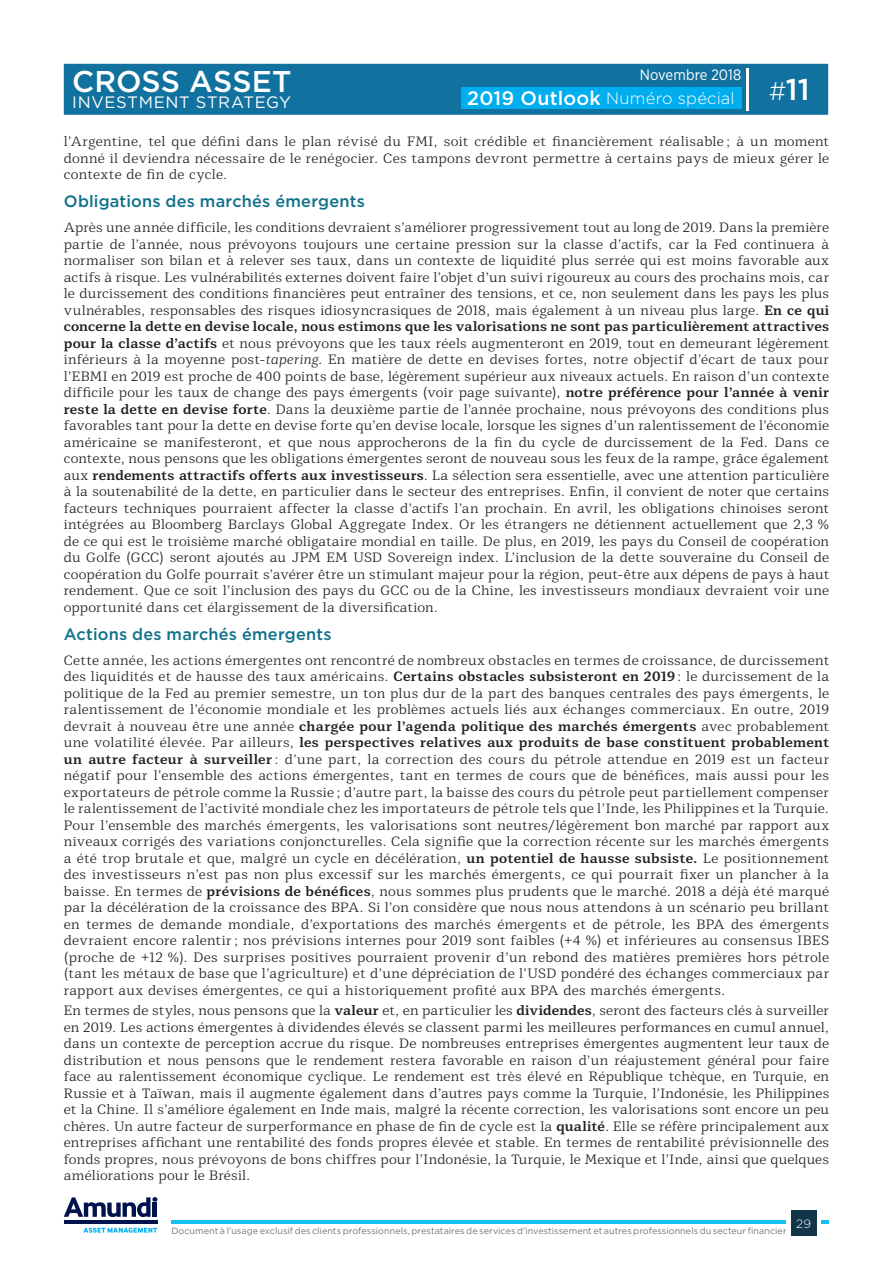
<style>
.page{position:relative;width:893px;height:1263px;background:#fff}
.page>*{position:absolute;margin:0;border:0;box-sizing:border-box;transform-origin:0 0}
.t1{font:500 30px "Gotham";letter-spacing:.005em;color:#fff}
._2017_VA_Titre_parag{font:500 16.5px "Gotham";letter-spacing:.015em;color:#10718a}
.t2{font:300 16.5px "Gotham";letter-spacing:.01em;color:#fff}
.t3{font:16.5px "Gotham";letter-spacing:.035em;color:#fff}
.t4{font:15px "Gotham Narrow";letter-spacing:.005em;color:#fff}
._2017_VA_TXT_article{font:300 13.5px/16.5px "Mediator Serif";letter-spacing:.015em;color:#231f20;text-align:justify}
.t5{font:300 12px "Gotham";color:#fff}
.t6{font:9px "Gotham";letter-spacing:.005em;color:#6f757a}
.s1{font-weight:500;font-size:19.5px}
.s2{font-weight:300;font-size:25.5px}
.s3{font-weight:700}
.s4{font-style:italic}
</style>
<div class="page">
<hr style="left:171px;top:1220px;width:658px;height:4px;background:#15c0f2">
<div style="left:787px;top:1206px;width:34px;height:34px;background:#fff"></div>
<div style="left:791px;top:1210px;width:25px;height:25px;background:#113549"></div>
<svg style="left:64px;top:1197px;width:93px;height:20px"></svg>
<hr style="left:153px;top:1202px;width:4px;height:15px;background:#00134d">
<hr style="left:64px;top:1220px;width:93px;height:4px;background:#00134d">
<svg style="left:83px;top:1227px;width:74px;height:6px"></svg>
<div style="left:64px;top:64px;width:764px;height:51px;background:#12729f"></div>
<div style="left:461px;top:88px;width:280px;height:21px;background:#00aeef"></div>
<hr style="left:747px;top:68px;width:2px;height:43px;background:#fff">
<p class="t4" style="left:640px;top:66px;width:103px">Novembre 2018</p>
<p class="t2" style="left:467px;top:87px;width:269px"><span class="s1">2019 Outlook</span> Numéro spécial</p>
<h1 class="t1" style="left:72px;top:61px;width:221px">CROSS ASSET</h1>
<p class="t3" style="left:72px;top:92px;width:220px">INVESTMENT STRATEGY</p>
<h1 class="t1" style="left:769px;top:70px;width:42px"><span class="s2">#</span>11</h1>
<p class="_2017_VA_TXT_article" style="left:64px;top:133px;width:767px">l’Argentine, tel que défini dans le plan révisé du FMI, soit crédible et financièrement réalisable ; à un moment donné il deviendra nécessaire de le renégocier. Ces tampons devront permettre à certains pays de mieux gérer le contexte de fin de cycle.</p>
<p class="_2017_VA_Titre_parag" style="left:64px;top:190px;width:303px">Obligations des marchés émergents</p>
<p class="_2017_VA_TXT_article" style="left:64px;top:219px;width:767px">Après une année difficile, les conditions devraient s’améliorer progressivement tout au long de 2019. Dans la première partie de l’année, nous prévoyons toujours une certaine pression sur la classe d’actifs, car la Fed continuera à normaliser son bilan et à relever ses taux, dans un contexte de liquidité plus serrée qui est moins favorable aux actifs à risque. Les vulnérabilités externes doivent faire l’objet d’un suivi rigoureux au cours des prochains mois, car le durcissement des conditions financières peut entraîner des tensions, et ce, non seulement dans les pays les plus vulnérables, responsables des risques idiosyncrasiques de 2018, mais également à un niveau plus large. <span class="s3">En ce qui concerne la dette en devise locale, nous estimons que les valorisations ne sont pas particulièrement attractives pour la classe d’actifs</span> et nous prévoyons que les taux réels augmenteront en 2019, tout en demeurant légèrement inférieurs à la moyenne post-<span class="s4">tapering</span>. En matière de dette en devises fortes, notre objectif d’écart de taux pour l’EBMI en 2019 est proche de 400 points de base, légèrement supérieur aux niveaux actuels. En raison d’un contexte difficile pour les taux de change des pays émergents (voir page suivante), <span class="s3">notre préférence pour l’année à venir reste la dette en devise forte</span>. Dans la deuxième partie de l’année prochaine, nous prévoyons des conditions plus favorables tant pour la dette en devise forte qu’en devise locale, lorsque les signes d’un ralentissement de l’économie américaine se manifesteront, et que nous approcherons de la fin du cycle de durcissement de la Fed. Dans ce contexte, nous pensons que les obligations émergentes seront de nouveau sous les feux de la rampe, grâce également aux <span class="s3">rendements attractifs offerts aux investisseurs</span>. La sélection sera essentielle, avec une attention particulière à la soutenabilité de la dette, en particulier dans le secteur des entreprises. Enfin, il convient de noter que certains facteurs techniques pourraient affecter la classe d’actifs l’an prochain. En avril, les obligations chinoises seront intégrées au Bloomberg Barclays Global Aggregate Index. Or les étrangers ne détiennent actuellement que 2,3 % de ce qui est le troisième marché obligataire mondial en taille. De plus, en 2019, les pays du Conseil de coopération du Golfe (GCC) seront ajoutés au JPM EM USD Sovereign index. L’inclusion de la dette souveraine du Conseil de coopération du Golfe pourrait s’avérer être un stimulant majeur pour la région, peut-être aux dépens de pays à haut rendement. Que ce soit l’inclusion des pays du GCC ou de la Chine, les investisseurs mondiaux devraient voir une opportunité dans cet élargissement de la diversification.</p>
<p class="_2017_VA_Titre_parag" style="left:64px;top:623px;width:269px">Actions des marchés émergents</p>
<p class="_2017_VA_TXT_article" style="left:64px;top:652px;width:767px">Cette année, les actions émergentes ont rencontré de nombreux obstacles en termes de croissance, de durcissement des liquidités et de hausse des taux américains. <span class="s3">Certains obstacles subsisteront en 2019</span> : le durcissement de la politique de la Fed au premier semestre, un ton plus dur de la part des banques centrales des pays émergents, le ralentissement de l’économie mondiale et les problèmes actuels liés aux échanges commerciaux. En outre, 2019 devrait à nouveau être une année <span class="s3">chargée pour l’agenda politique des marchés émergents</span> avec probablement une volatilité élevée. Par ailleurs, <span class="s3">les perspectives relatives aux produits de base constituent probablement un autre facteur à surveiller</span> : d’une part, la correction des cours du pétrole attendue en 2019 est un facteur négatif pour l’ensemble des actions émergentes, tant en termes de cours que de bénéfices, mais aussi pour les exportateurs de pétrole comme la Russie ; d’autre part, la baisse des cours du pétrole peut partiellement compenser le ralentissement de l’activité mondiale chez les importateurs de pétrole tels que l’Inde, les Philippines et la Turquie.<br>Pour l’ensemble des marchés émergents, les valorisations sont neutres/légèrement bon marché par rapport aux niveaux corrigés des variations conjoncturelles. Cela signifie que la correction récente sur les marchés émergents a été trop brutale et que, malgré un cycle en décélération, <span class="s3">un potentiel de hausse subsiste.</span> Le positionnement des investisseurs n’est pas non plus excessif sur les marchés émergents, ce qui pourrait fixer un plancher à la baisse. En termes de <span class="s3">prévisions de bénéfices</span>, nous sommes plus prudents que le marché. 2018 a déjà été marqué par la décélération de la croissance des BPA. Si l’on considère que nous nous attendons à un scénario peu brillant en termes de demande mondiale, d’exportations des marchés émergents et de pétrole, les BPA des émergents devraient encore ralentir ; nos prévisions internes pour 2019 sont faibles (+4 %) et inférieures au consensus IBES (proche de +12 %). Des surprises positives pourraient provenir d’un rebond des matières premières hors pétrole (tant les métaux de base que l’agriculture) et d’une dépréciation de l’USD pondéré des échanges commerciaux par rapport aux devises émergentes, ce qui a historiquement profité aux BPA des marchés émergents.</p>
<p class="_2017_VA_TXT_article" style="left:64px;top:1003px;width:767px">En termes de styles, nous pensons que la <span class="s3">valeur</span> et, en particulier les <span class="s3">dividendes</span>, seront des facteurs clés à surveiller en 2019. Les actions émergentes à dividendes élevés se classent parmi les meilleures performances en cumul annuel, dans un contexte de perception accrue du risque. De nombreuses entreprises émergentes augmentent leur taux de distribution et nous pensons que le rendement restera favorable en raison d’un réajustement général pour faire face au ralentissement économique cyclique. Le rendement est très élevé en République tchèque, en Turquie, en Russie et à Taïwan, mais il augmente également dans d’autres pays comme la Turquie, l’Indonésie, les Philippines et la Chine. Il s’améliore également en Inde mais, malgré la récente correction, les valorisations sont encore un peu chères. Un autre facteur de surperformance en phase de fin de cycle est la <span class="s3">qualité</span>. Elle se réfère principalement aux entreprises affichant une rentabilité des fonds propres élevée et stable. En termes de rentabilité prévisionnelle des fonds propres, nous prévoyons de bons chiffres pour l’Indonésie, la Turquie, le Mexique et l’Inde, ainsi que quelques améliorations pour le Brésil.</p>
<p class="t6" style="left:171px;top:1225px;width:617px">Document à l’usage exclusif des clients professionnels, prestataires de services d’investissement et autres professionnels du secteur financier</p>
<p class="t5" style="left:796px;top:1216px;width:17px">29</p>
</div>
